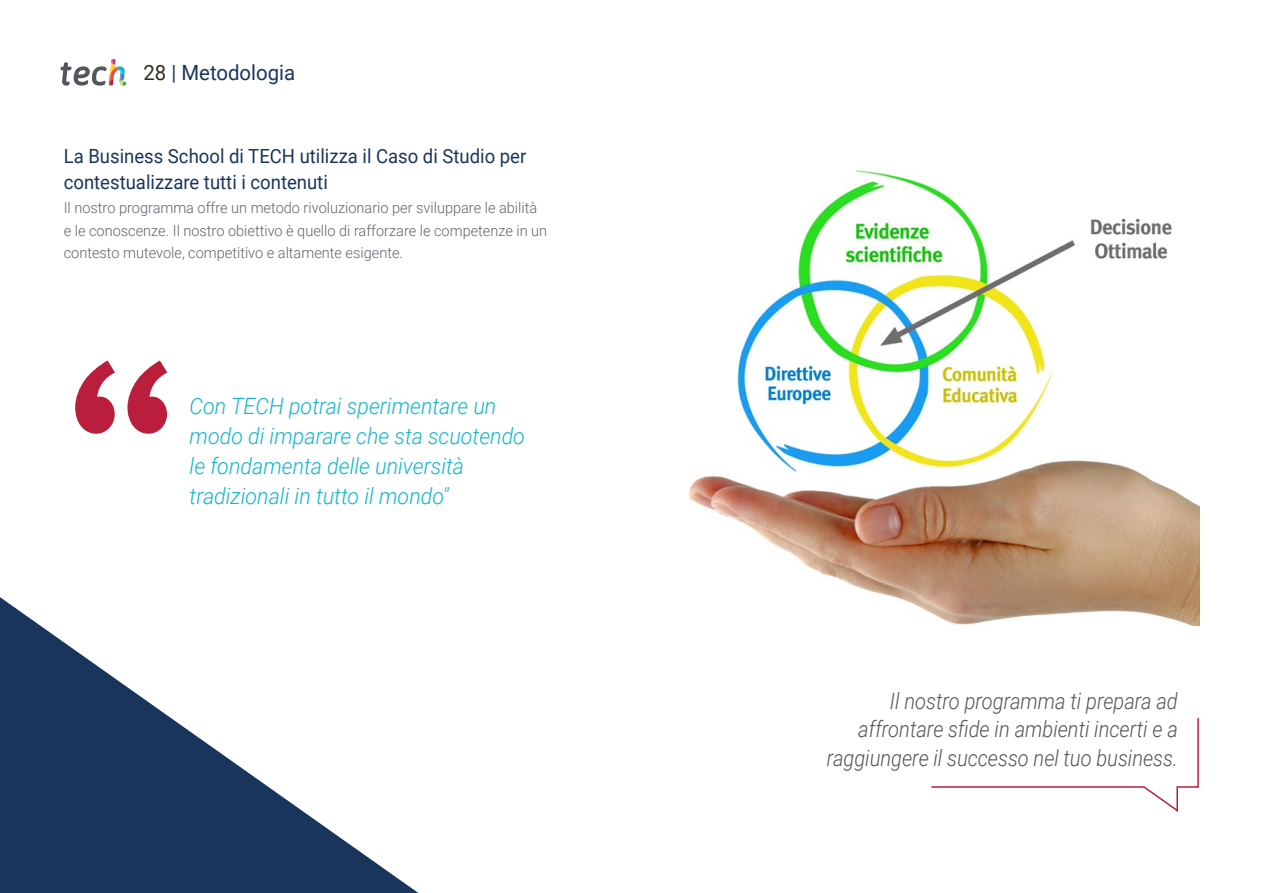
<style>
.page{position:relative;width:1263px;height:893px;background:#fff}
.page>*{position:absolute;margin:0;border:0;box-sizing:border-box;transform-origin:0 0}
.t1{font:italic 300 22.5px/30px "Roboto";color:#0fb6cf;scale:.95 1}
.t2{font:italic 300 22.5px/28.5px "Roboto";color:#52555b;text-align:right;scale:.89 1}
.t3{font:21px "Roboto";color:#1a355c}
.t4{font:19.5px/25.5px "Roboto";color:#1a355c;scale:.95 1}
.t5{font:300 15px/22.5px "Roboto";color:#61646a}
.s1{color:#312e20}
</style>
<div class="page">
<svg style="left:61px;top:59px;width:65px;height:27px"></svg>
<svg style="left:0;top:597px;width:419px;height:296px"></svg>
<svg style="left:931px;top:718px;width:268px;height:94px"></svg>
<svg style="left:75px;top:360px;width:92px;height:74px"></svg>
<img style="left:688px;top:170px;width:511px;height:456px">
<h2 class="t3" style="left:144px;top:57px;width:153px"><span class="s1">28</span> | Metodologia</h2>
<h3 class="t4" style="left:64px;top:143px;width:488px">La Business School di TECH utilizza il Caso di Studio per contestualizzare tutti i contenuti</h3>
<p class="t5" style="left:64px;top:196px;width:485px">Il nostro programma offre un metodo rivoluzionario per sviluppare le abilità e le conoscenze. Il nostro obiettivo è quello di rafforzare le competenze in un contesto mutevole, competitivo e altamente esigente.</p>
<h1 class="t1" style="left:190px;top:390px;width:355px">Con TECH potrai sperimentare un modo di imparare che sta scuotendo le fondamenta delle università tradizionali in tutto il mondo"</h1>
<h1 class="t2" style="left:827px;top:686px;width:396px">Il nostro programma ti prepara ad affrontare sfide in ambienti incerti e a raggiungere il successo nel tuo business.</h1>
</div>
